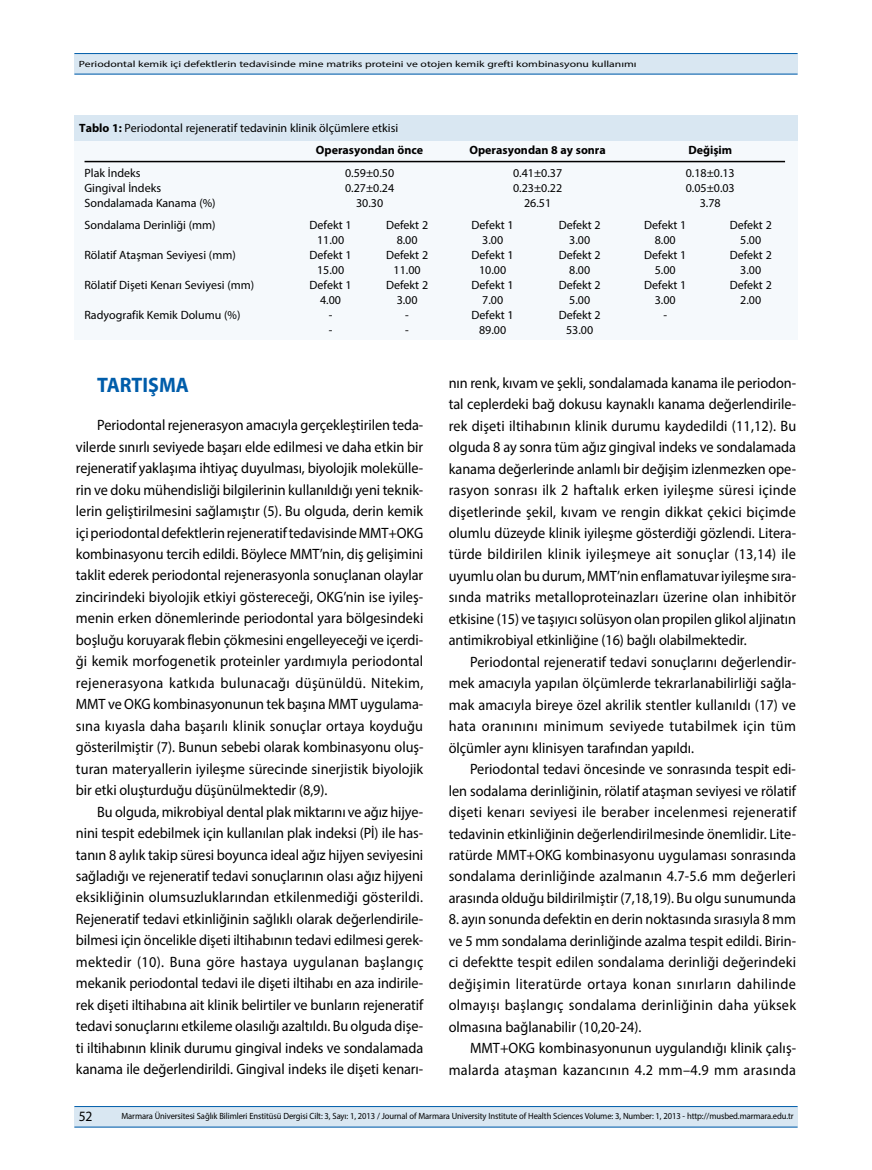
<style>
.page{position:relative;width:872px;height:1170px;background:#fff}
.page>*{position:absolute;margin:0;border:0;box-sizing:border-box;transform-origin:0 0}
.t1{font:700 21px "Myriad Pro";color:#005daa;scale:.95 1}
.t2{font:15px/21.5px "Myriad Pro";color:#000;text-align:justify;scale:.95 1}
.t3{font:14.25px "Myriad Pro";color:#000;scale:.95 1}
.t4{font:12px/21.9px "Myriad Pro";color:#000}
.t5{font:700 12px "Myriad Pro";color:#000}
.t6{font:9px "Myriad Pro";letter-spacing:-.01em;color:#000;scale:.95 1}
.t7{font:9px "Myriad Pro";letter-spacing:-.01em;color:#000;scale:1.3 1}
.s1{font-weight:700}
</style>
<div class="page">
<div style="left:74px;top:53px;width:723px;height:21px;background:#d9e7f2"></div>
<hr style="left:74px;top:74px;width:723px;height:1px;background:#005daa">
<hr style="left:74px;top:53px;width:723px;height:1px;background:#005daa">
<div style="left:74px;top:1106px;width:723px;height:21px;background:#d9e7f2"></div>
<hr style="left:74px;top:1126px;width:723px;height:1px;background:#005daa">
<hr style="left:74px;top:1106px;width:723px;height:1px;background:#005daa">
<div style="left:74px;top:115px;width:723px;height:27px;background:#d9e7f2"></div>
<div style="left:74px;top:141px;width:723px;height:199px;background:#f5f9fc"></div>
<hr style="left:85px;top:161px;width:700px;height:1px;background:#000">
<p class="t7" style="left:79px;top:59px;width:431px">Periodontal kemik içi defektlerin tedavisinde mine matriks proteini ve otojen kemik grefti kombinasyonu kullanımı</p>
<p class="t4" style="left:316px;top:117px;width:109px;text-indent:-237px"><span class="s1">Tablo 1:</span> Periodontal rejeneratif tedavinin klinik ölçümlere etkisi<br><span class="s1">Operasyondan önce</span></p>
<p class="t5" style="left:469px;top:142px;width:138px">Operasyondan 8 ay sonra</p>
<p class="t5" style="left:688px;top:142px;width:45px">Değişim</p>
<p class="t4" style="left:84px;top:162px;width:58px">Plak İndeks</p>
<p class="t4" style="left:345px;top:162px;width:51px">0.59±0.50</p>
<p class="t4" style="left:513px;top:162px;width:51px">0.41±0.37</p>
<p class="t4" style="left:685px;top:162px;width:51px">0.18±0.13</p>
<p class="t4" style="left:84px;top:177px;width:78px">Gingival İndeks</p>
<p class="t4" style="left:345px;top:177px;width:51px">0.27±0.24</p>
<p class="t4" style="left:513px;top:177px;width:51px">0.23±0.22</p>
<p class="t4" style="left:685px;top:177px;width:51px">0.05±0.03</p>
<p class="t4" style="left:84px;top:192px;width:133px">Sondalamada Kanama (%)</p>
<p class="t4" style="left:356px;top:192px;width:29px">30.30</p>
<p class="t4" style="left:524px;top:192px;width:29px">26.51</p>
<p class="t4" style="left:700px;top:192px;width:22px">3.78</p>
<p class="t4" style="left:84px;top:214px;width:133px">Sondalama Derinliği (mm)</p>
<p class="t4" style="left:309px;top:214px;width:44px">Defekt 1</p>
<p class="t4" style="left:386px;top:214px;width:44px">Defekt 2</p>
<p class="t4" style="left:471px;top:214px;width:44px">Defekt 1</p>
<p class="t4" style="left:558px;top:214px;width:44px">Defekt 2</p>
<p class="t4" style="left:644px;top:214px;width:44px">Defekt 1</p>
<p class="t4" style="left:729px;top:214px;width:44px">Defekt 2</p>
<p class="t4" style="left:317px;top:229px;width:29px">11.00</p>
<p class="t4" style="left:397px;top:229px;width:22px">8.00</p>
<p class="t4" style="left:482px;top:229px;width:22px">3.00</p>
<p class="t4" style="left:569px;top:229px;width:22px">3.00</p>
<p class="t4" style="left:655px;top:229px;width:22px">8.00</p>
<p class="t4" style="left:740px;top:229px;width:22px">5.00</p>
<p class="t4" style="left:84px;top:244px;width:153px">Rölatif Ataşman Seviyesi (mm)</p>
<p class="t4" style="left:309px;top:244px;width:44px">Defekt 1</p>
<p class="t4" style="left:386px;top:244px;width:44px">Defekt 2</p>
<p class="t4" style="left:471px;top:244px;width:44px">Defekt 1</p>
<p class="t4" style="left:558px;top:244px;width:44px">Defekt 2</p>
<p class="t4" style="left:644px;top:244px;width:44px">Defekt 1</p>
<p class="t4" style="left:729px;top:244px;width:44px">Defekt 2</p>
<p class="t4" style="left:317px;top:259px;width:29px">15.00</p>
<p class="t4" style="left:393px;top:259px;width:29px">11.00</p>
<p class="t4" style="left:479px;top:259px;width:29px">10.00</p>
<p class="t4" style="left:569px;top:259px;width:22px">8.00</p>
<p class="t4" style="left:655px;top:259px;width:22px">5.00</p>
<p class="t4" style="left:740px;top:259px;width:22px">3.00</p>
<p class="t4" style="left:84px;top:274px;width:171px">Rölatif Dişeti Kenarı Seviyesi (mm)</p>
<p class="t4" style="left:309px;top:274px;width:44px">Defekt 1</p>
<p class="t4" style="left:386px;top:274px;width:44px">Defekt 2</p>
<p class="t4" style="left:471px;top:274px;width:44px">Defekt 1</p>
<p class="t4" style="left:558px;top:274px;width:44px">Defekt 2</p>
<p class="t4" style="left:644px;top:274px;width:44px">Defekt 1</p>
<p class="t4" style="left:729px;top:274px;width:44px">Defekt 2</p>
<p class="t4" style="left:320px;top:289px;width:22px">4.00</p>
<p class="t4" style="left:397px;top:289px;width:22px">3.00</p>
<p class="t4" style="left:482px;top:289px;width:22px">7.00</p>
<p class="t4" style="left:569px;top:289px;width:22px">5.00</p>
<p class="t4" style="left:655px;top:289px;width:22px">3.00</p>
<p class="t4" style="left:740px;top:289px;width:22px">2.00</p>
<p class="t4" style="left:84px;top:304px;width:157px">Radyografik Kemik Dolumu (%)</p>
<p class="t4" style="left:329px;top:304px;width:5px">-</p>
<p class="t4" style="left:405px;top:304px;width:5px">-</p>
<p class="t4" style="left:471px;top:304px;width:44px">Defekt 1</p>
<p class="t4" style="left:558px;top:304px;width:44px">Defekt 2</p>
<p class="t4" style="left:663px;top:304px;width:5px">-</p>
<p class="t4" style="left:329px;top:319px;width:5px">-</p>
<p class="t4" style="left:405px;top:319px;width:5px">-</p>
<p class="t4" style="left:479px;top:319px;width:29px">89.00</p>
<p class="t4" style="left:566px;top:319px;width:29px">53.00</p>
<h1 class="t1" style="left:97px;top:371px;width:98px">TARTIŞMA</h1>
<p class="t2" style="left:76px;top:414px;width:367px;text-indent:21px">Periodontal rejenerasyon amacıyla gerçekleştirilen teda&shy;vilerde sınırlı seviyede başarı elde edilmesi ve daha etkin bir rejeneratif yaklaşıma ihtiyaç duyulması, biyolojik molekülle&shy;rin ve doku mühendisliği bilgilerinin kullanıldığı yeni teknik&shy;lerin geliştirilmesini sağlamıştır (5). Bu olguda, derin kemik içi periodontal defektlerin rejeneratif tedavisinde MMT+OKG kombinasyonu tercih edildi. Böylece MMT’nin, diş gelişimini taklit ederek periodontal rejenerasyonla sonuçlanan olaylar zincirindeki biyolojik etkiyi göstereceği, OKG’nin ise iyileş&shy;menin erken dönemlerinde periodontal yara bölgesindeki boşluğu koruyarak flebin çökmesini engelleyeceği ve içerdi&shy;ği kemik morfogenetik proteinler yardımıyla periodontal rejenerasyona katkıda bulunacağı düşünüldü. Nitekim, MMT ve OKG kombinasyonunun tek başına MMT uygulama&shy;sına kıyasla daha başarılı klinik sonuçlar ortaya koyduğu gösterilmiştir (7). Bunun sebebi olarak kombinasyonu oluş&shy;turan materyallerin iyileşme sürecinde sinerjistik biyolojik bir etki oluşturduğu düşünülmektedir (8,9).</p>
<p class="t2" style="left:76px;top:800px;width:367px;text-indent:21px">Bu olguda, mikrobiyal dental plak miktarını ve ağız hijye&shy;nini tespit edebilmek için kullanılan plak indeksi (Pİ) ile has&shy;tanın 8 aylık takip süresi boyunca ideal ağız hijyen seviyesini sağladığı ve rejeneratif tedavi sonuçlarının olası ağız hijyeni eksikliğinin olumsuzluklarından etkilenmediği gösterildi.<br>Rejeneratif tedavi etkinliğinin sağlıklı olarak değerlendirile&shy;bilmesi için öncelikle dişeti iltihabının tedavi edilmesi gerek&shy;mektedir (10). Buna göre hastaya uygulanan başlangıç mekanik periodontal tedavi ile dişeti iltihabı en aza indirile&shy;rek dişeti iltihabına ait klinik belirtiler ve bunların rejeneratif tedavi sonuçlarını etkileme olasılığı azaltıldı. Bu olguda dişe&shy;ti iltihabının klinik durumu gingival indeks ve sondalamada kanama ile değerlendirildi. Gingival indeks ile dişeti kenarı-</p>
<p class="t2" style="left:449px;top:372px;width:367px">nın renk, kıvam ve şekli, sondalamada kanama ile periodon&shy;tal ceplerdeki bağ dokusu kaynaklı kanama değerlendirile&shy;rek dişeti iltihabının klinik durumu kaydedildi (11,12). Bu olguda 8 ay sonra tüm ağız gingival indeks ve sondalamada kanama değerlerinde anlamlı bir değişim izlenmezken ope&shy;rasyon sonrası ilk 2 haftalık erken iyileşme süresi içinde dişetlerinde şekil, kıvam ve rengin dikkat çekici biçimde olumlu düzeyde klinik iyileşme gösterdiği gözlendi. Litera&shy;türde bildirilen klinik iyileşmeye ait sonuçlar (13,14) ile uyumlu olan bu durum, MMT’nin enflamatuvar iyileşme sıra&shy;sında matriks metalloproteinazları üzerine olan inhibitör etkisine (15) ve taşıyıcı solüsyon olan propilen glikol aljinatın antimikrobiyal etkinliğine (16) bağlı olabilmektedir.</p>
<p class="t2" style="left:449px;top:650px;width:367px;text-indent:21px">Periodontal rejeneratif tedavi sonuçlarını değerlendir&shy;mek amacıyla yapılan ölçümlerde tekrarlanabilirliği sağla&shy;mak amacıyla bireye özel akrilik stentler kullanıldı (17) ve hata oranınını minimum seviyede tutabilmek için tüm ölçümler aynı klinisyen tarafından yapıldı.</p>
<p class="t2" style="left:449px;top:758px;width:367px;text-indent:21px">Periodontal tedavi öncesinde ve sonrasında tespit edi&shy;len sodalama derinliğinin, rölatif ataşman seviyesi ve rölatif dişeti kenarı seviyesi ile beraber incelenmesi rejeneratif tedavinin etkinliğinin değerlendirilmesinde önemlidir. Lite&shy;ratürde MMT+OKG kombinasyonu uygulaması sonrasında sondalama derinliğinde azalmanın 4.7-5.6 mm değerleri arasında olduğu bildirilmiştir (7,18,19). Bu olgu sunumunda</p>
<p class="t2" style="left:449px;top:908px;width:367px">8. ayın sonunda defektin en derin noktasında sırasıyla 8 mm ve 5 mm sondalama derinliğinde azalma tespit edildi. Birin&shy;ci defektte tespit edilen sondalama derinliği değerindeki değişimin literatürde ortaya konan sınırların dahilinde olmayışı başlangıç sondalama derinliğinin daha yüksek olmasına bağlanabilir (10,20-24).</p>
<p class="t2" style="left:449px;top:1037px;width:367px;text-align:right">MMT+OKG kombinasyonunun uygulandığı klinik çalış&shy;malarda ataşman kazancının 4.2 mm–4.9 mm arasında</p>
<p class="t3" style="left:79px;top:1107px;width:16px">52</p>
<p class="t6" style="left:121px;top:1110px;width:709px">Marmara Üniversitesi Sağlık Bilimleri Enstitüsü Dergisi Cilt: 3, Sayı: 1, 2013 / Journal of Marmara University Institute of Health Sciences Volume: 3, Number: 1, 2013 - http://musbed.marmara.edu.tr</p>
</div>
